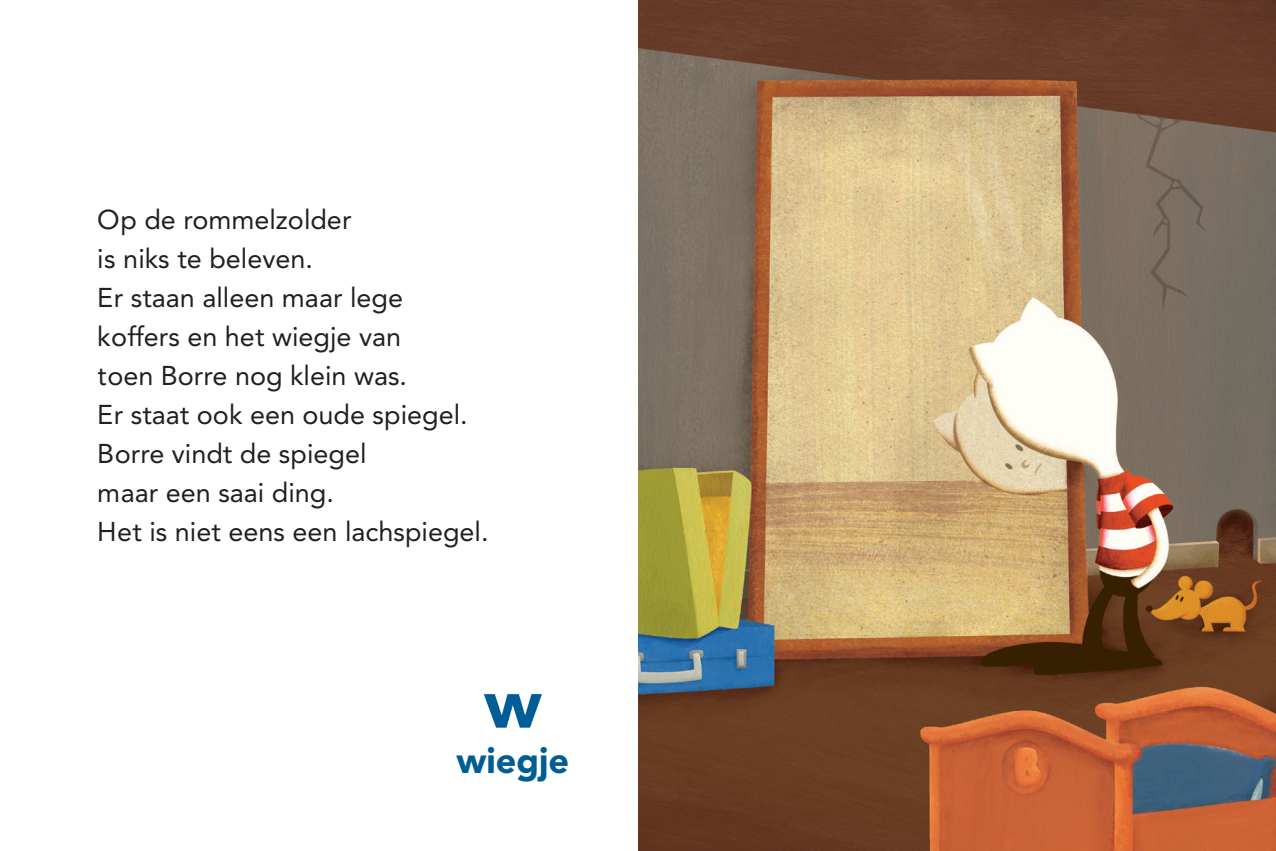
<style>
.page{position:relative;width:1276px;height:851px;background:#fff}
.page>*{position:absolute;margin:0;border:0;box-sizing:border-box;transform-origin:0 0}
.t1{font:900 69px "Avenir LT";color:#005d95}
.t2{font:900 36px "Avenir LT";color:#005d95}
.t3{font:27px/39px "Avenir LT";color:#231f20}
</style>
<div class="page">
<img style="left:638px;top:0;width:638px;height:850px">
<p class="t3" style="left:98px;top:200px;width:392px">Op de rommelzolder<br>is niks te beleven.<br>Er staan alleen maar lege koffers en het wiegje van<br>toen Borre nog klein was.<br>Er staat ook een oude spiegel.<br>Borre vindt de spiegel<br>maar een saai ding.<br>Het is niet eens een lachspiegel.</p>
<h1 class="t1" style="left:484px;top:661px;width:59px">w</h1>
<h2 class="t2" style="left:456px;top:738px;width:114px">wiegje</h2>
</div>
